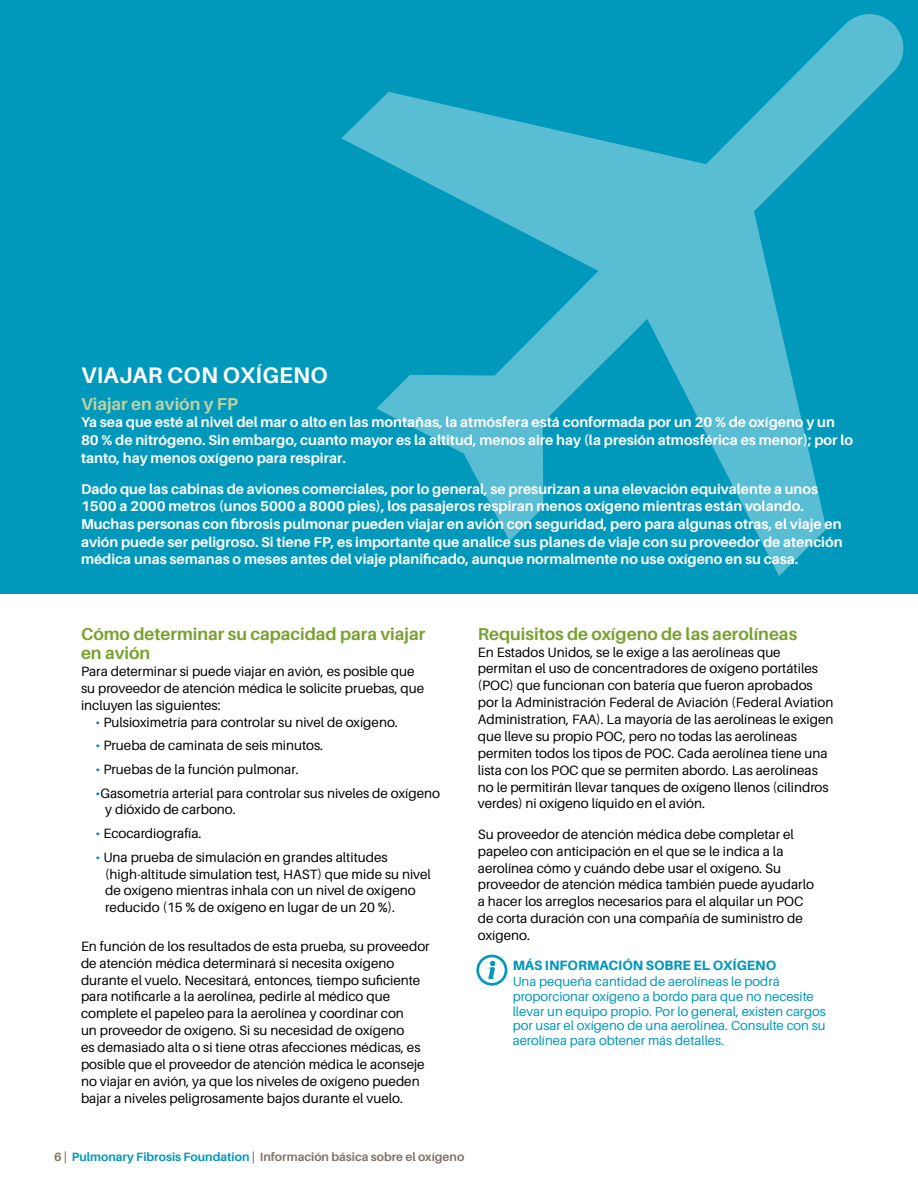
<style>
.page{position:relative;width:918px;height:1188px;background:#fff}
.page>*{position:absolute;margin:0;border:0;box-sizing:border-box;transform-origin:0 0}
.t1{font:700 22.5px "Aileron";letter-spacing:.01em;color:#fff}
.t2{font:700 17.25px/19.5px "Aileron";color:#78a22f}
.t3{font:700 17.25px "Aileron";color:#c1d29f}
.t4{font:700 14.25px/17.7px "Aileron";color:#fff}
.t5{font:13.5px/16.8px "Aileron";color:#000}
.t6{font:800 13.5px "Aileron";color:#0099bc}
.t7{font:13.2px/14.5px "Aileron";color:#0099bc}
.t8{font:700 12px "Aileron";color:#817569}
.s1{color:#0085a1}
.s2{color:#0099bc}
</style>
<div class="page">
<div style="left:0;top:0;width:918px;height:594px;background:#0099bc"></div>
<svg style="left:341px;top:14px;width:563px;height:562px"></svg>
<svg style="left:476px;top:955px;width:31px;height:31px"></svg>
<h1 class="t1" style="left:81px;top:363px;width:248px">VIAJAR CON OXÍGENO</h1>
<p class="t3" style="left:81px;top:394px;width:158px">Viajar en avión y FP</p>
<p class="t4" style="left:81px;top:414px;width:774px">Ya sea que esté al nivel del mar o alto en las montañas, la atmósfera está conformada por un 20 % de oxígeno y un<br>80 % de nitrógeno. Sin embargo, cuanto mayor es la altitud, menos aire hay (la presión atmosférica es menor); por lo tanto, hay menos oxígeno para respirar.</p>
<p class="t4" style="left:81px;top:480px;width:763px">Dado que las cabinas de aviones comerciales, por lo general, se presurizan a una elevación equivalente a unos 1500 a 2000 metros (unos 5000 a 8000 pies), los pasajeros respiran menos oxígeno mientras están volando.<br>Muchas personas con fibrosis pulmonar pueden viajar en avión con seguridad, pero para algunas otras, el viaje en avión puede ser peligroso. Si tiene FP, es importante que analice sus planes de viaje con su proveedor de atención médica unas semanas o meses antes del viaje planificado, aunque normalmente no use oxígeno en su casa.</p>
<p class="t2" style="left:81px;top:624px;width:346px">Cómo determinar su capacidad para viajar en avión</p>
<p class="t5" style="left:81px;top:663px;width:345px">Para determinar si puede viajar en avión, es posible que su proveedor de atención médica le solicite pruebas, que incluyen las siguientes:</p>
<p class="t5" style="left:96px;top:714px;width:304px"><span class="s1">•</span> Pulsioximetría para controlar su nivel de oxígeno.</p>
<p class="t5" style="left:96px;top:737px;width:229px"><span class="s1">•</span> Prueba de caminata de seis minutos.</p>
<p class="t5" style="left:96px;top:761px;width:205px"><span class="s1">•</span> Pruebas de la función pulmonar.</p>
<p class="t5" style="left:105px;top:785px;width:336px;text-indent:-10px"><span class="s1">•</span>Gasometría arterial para controlar sus niveles de oxígeno y dióxido de carbono.</p>
<p class="t5" style="left:96px;top:825px;width:108px"><span class="s1">•</span> Ecocardiografía.</p>
<p class="t5" style="left:105px;top:849px;width:327px;text-indent:-10px"><span class="s1">•</span> Una prueba de simulación en grandes altitudes (high-altitude simulation test, HAST) que mide su nivel de oxígeno mientras inhala con un nivel de oxígeno reducido (15 % de oxígeno en lugar de un 20 %).</p>
<p class="t5" style="left:81px;top:938px;width:350px">En función de los resultados de esta prueba, su proveedor de atención médica determinará si necesita oxígeno durante el vuelo. Necesitará, entonces, tiempo suficiente para notificarle a la aerolínea, pedirle al médico que complete el papeleo para la aerolínea y coordinar con<br>un proveedor de oxígeno. Si su necesidad de oxígeno<br>es demasiado alta o si tiene otras afecciones médicas, es posible que el proveedor de atención médica le aconseje no viajar en avión, ya que los niveles de oxígeno pueden bajar a niveles peligrosamente bajos durante el vuelo.</p>
<p class="t2" style="left:478px;top:624px;width:321px">Requisitos de oxígeno de las aerolíneas</p>
<p class="t5" style="left:478px;top:644px;width:357px">En Estados Unidos, se le exige a las aerolíneas que permitan el uso de concentradores de oxígeno portátiles (POC) que funcionan con batería que fueron aprobados por la Administración Federal de Aviación (Federal Aviation Administration, FAA). La mayoría de las aerolíneas le exigen que lleve su propio POC, pero no todas las aerolíneas permiten todos los tipos de POC. Cada aerolínea tiene una lista con los POC que se permiten abordo. Las aerolíneas no le permitirán llevar tanques de oxígeno llenos (cilindros verdes) ni oxígeno líquido en el avión.</p>
<p class="t5" style="left:478px;top:826px;width:338px">Su proveedor de atención médica debe completar el papeleo con anticipación en el que se le indica a la aerolínea cómo y cuándo debe usar el oxígeno. Su proveedor de atención médica también puede ayudarlo a hacer los arreglos necesarios para el alquilar un POC de corta duración con una compañía de suministro de oxígeno.</p>
<p class="t6" style="left:513px;top:957px;width:265px">MÁS INFORMACIÓN SOBRE EL OXÍGENO</p>
<p class="t7" style="left:513px;top:975px;width:315px">Una pequeña cantidad de aerolíneas le podrá proporcionar oxígeno a bordo para que no necesite llevar un equipo propio. Por lo general, existen cargos por usar el oxígeno de una aerolínea. Consulte con su aerolínea para obtener más detalles.</p>
<p class="t8" style="left:54px;top:1150px;width:412px">6 | <span class="s2">Pulmonary Fibrosis Foundation</span> | Información básica sobre el oxígeno</p>
</div>
